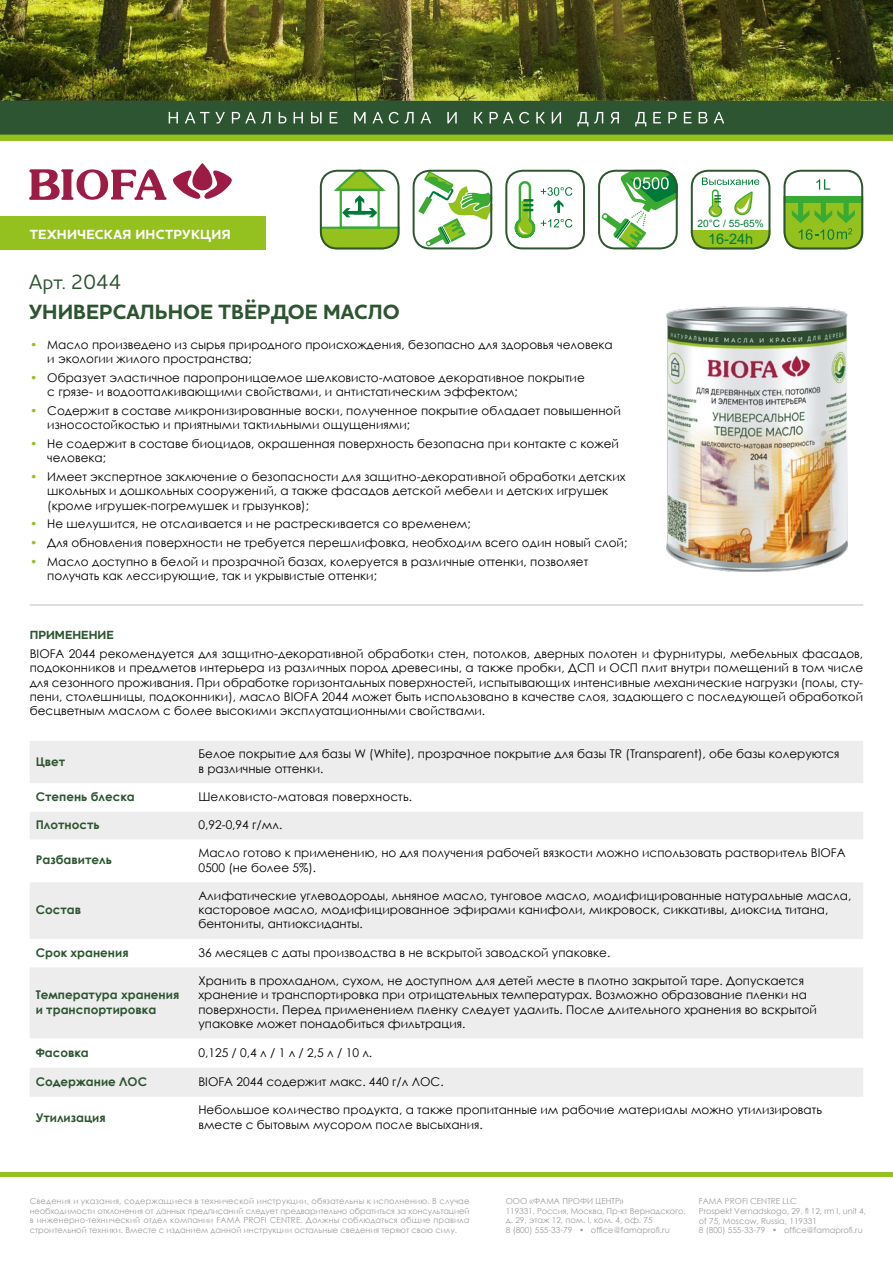
<style>
.page{position:relative;width:893px;height:1263px;background:#fff}
.page>*{position:absolute;margin:0;border:0;box-sizing:border-box;transform-origin:0 0}
.t1{font:700 21px "Houschka Pro";color:#2d5531}
.t2{font:500 21px "Houschka Pro";color:#2d5531}
.t3{font:14.55px "Arial";color:#007a38}
.t4{font:700 13.5px "Houschka Pro";letter-spacing:.02em;color:#fff}
.t5{font:12px/14.4px "Century Gothic";color:#000}
.t6{font:700 12px/14.4px "Century Gothic";color:#2d5531}
.t7{font:700 12px "Houschka Pro";color:#2d5531}
.t8{font:10.2px "Arial";color:#007a38}
.t9{font:8.25px/9.8px "Century Gothic";color:#9d9d9c}
.s1{color:#95c11f}
</style>
<div class="page">
<img style="left:666px;top:306px;width:181px;height:265px">
<div style="left:0;top:125px;width:893px;height:15px;background:#95c11f"></div>
<img style="left:0;top:0;width:893px;height:88px">
<div style="left:0;top:1172px;width:893px;height:5px;background:#95c11f"></div>
<div style="left:0;top:216px;width:266px;height:33px;background:#95c11f"></div>
<svg style="left:29px;top:163px;width:203px;height:37px"></svg>
<svg style="left:0;top:88px;width:893px;height:47px"></svg>
<div style="left:30px;top:741px;width:833px;height:42px;background:#ededed"></div>
<svg style="left:30px;top:812px;width:833px;height:226px;fill:#ededed"></svg>
<div style="left:30px;top:1068px;width:833px;height:29px;background:#ededed"></div>
<hr style="left:30px;top:604px;width:833px;height:1px;background:#c6c6c6">
<svg style="left:320px;top:170px;width:80px;height:79px"></svg>
<svg style="left:413px;top:170px;width:79px;height:79px"></svg>
<svg style="left:505px;top:170px;width:80px;height:79px"></svg>
<svg style="left:598px;top:170px;width:80px;height:79px"></svg>
<svg style="left:691px;top:170px;width:79px;height:79px"></svg>
<svg style="left:783px;top:170px;width:80px;height:79px"></svg>
<p class="t4" style="left:30px;top:225px;width:202px">ТЕХНИЧЕСКАЯ ИНСТРУКЦИЯ</p>
<h1 class="t2" style="left:29px;top:269px;width:94px">Арт. 2044</h1>
<h1 class="t1" style="left:29px;top:298px;width:372px">УНИВЕРСАЛЬНОЕ ТВЁРДОЕ МАСЛО</h1>
<p class="t5" style="left:47px;top:337px;width:567px;text-indent:-17px"><span class="s1">•</span> Масло произведено из сырья природного происхождения, безопасно для здоровья человека и экологии жилого пространства;</p>
<p class="t5" style="left:47px;top:370px;width:539px;text-indent:-17px"><span class="s1">•</span> Образует эластичное паропроницаемое шелковисто-матовое декоративное покрытие с грязе- и водоотталкивающими свойствами, и антистатическим эффектом;</p>
<p class="t5" style="left:47px;top:403px;width:575px;text-indent:-17px"><span class="s1">•</span> Содержит в составе микронизированные воски, полученное покрытие обладает повышенной износостойкостью и приятными тактильными ощущениями;</p>
<p class="t5" style="left:47px;top:436px;width:573px;text-indent:-17px"><span class="s1">•</span> Не содержит в составе биоцидов, окрашенная поверхность безопасна при контакте с кожей человека;</p>
<p class="t5" style="left:47px;top:469px;width:580px;text-indent:-17px"><span class="s1">•</span> Имеет экспертное заключение о безопасности для защитно-декоративной обработки детских школьных и дошкольных сооружений, а также фасадов детской мебели и детских игрушек (кроме игрушек-погремушек и грызунков);</p>
<p class="t5" style="left:30px;top:517px;width:442px"><span class="s1">•</span> Не шелушится, не отслаивается и не растрескивается со временем;</p>
<p class="t5" style="left:30px;top:535px;width:598px"><span class="s1">•</span> Для обновления поверхности не требуется перешлифовка, необходим всего один новый слой;</p>
<p class="t5" style="left:47px;top:554px;width:542px;text-indent:-17px"><span class="s1">•</span> Масло доступно в белой и прозрачной базах, колеруется в различные оттенки, позволяет получать как лессирующие, так и укрывистые оттенки;</p>
<p class="t8" style="left:697px;top:217px;width:68px">20°C / 55-65%</p>
<p class="t3" style="left:708px;top:229px;width:47px">16-24h</p>
<p class="t7" style="left:30px;top:627px;width:85px">ПРИМЕНЕНИЕ</p>
<p class="t5" style="left:30px;top:646px;width:835px;text-align:justify">BIOFA 2044 рекомендуется для защитно-декоративной обработки стен, потолков, дверных полотен и фурнитуры, мебельных фасадов, подоконников и предметов интерьера из различных пород древесины, а также пробки, ДСП и ОСП плит внутри помещений в том числе для сезонного проживания. При обработке горизонтальных поверхностей, испытывающих интенсивные механические нагрузки (полы, сту&shy;пени, столешницы, подоконники), масло BIOFA 2044 может быть использовано в качестве слоя, задающего с последующей обработкой бесцветным маслом с более высокими эксплуатационными свойствами.</p>
<p class="t6" style="left:36px;top:753px;width:31px">Цвет</p>
<p class="t5" style="left:198px;top:747px;width:643px">Белое покрытие для базы W (White), прозрачное покрытие для базы TR (Transparent), обе базы колеруются в различные оттенки.</p>
<p class="t6" style="left:36px;top:789px;width:101px">Степень блеска</p>
<p class="t5" style="left:198px;top:789px;width:215px">Шелковисто-матовая поверхность.</p>
<p class="t6" style="left:36px;top:817px;width:65px">Плотность</p>
<p class="t5" style="left:198px;top:817px;width:85px">0,92-0,94 г/мл.</p>
<p class="t6" style="left:36px;top:852px;width:78px">Разбавитель</p>
<p class="t5" style="left:198px;top:845px;width:649px">Масло готово к применению, но для получения рабочей вязкости можно использовать растворитель BIOFA<br>0500 (не более 5%).</p>
<p class="t6" style="left:36px;top:902px;width:47px">Состав</p>
<p class="t5" style="left:198px;top:888px;width:654px">Алифатические углеводороды, льняное масло, тунговое масло, модифицированные натуральные масла, касторовое масло, модифицированное эфирами канифоли, микровоск, сиккативы, диоксид титана, бентониты, антиоксиданты.</p>
<p class="t6" style="left:36px;top:944px;width:94px">Срок хранения</p>
<p class="t5" style="left:198px;top:945px;width:413px">36 месяцев с даты производства в не вскрытой заводской упаковке.</p>
<p class="t6" style="left:36px;top:987px;width:145px">Температура хранения и транспортировка</p>
<p class="t5" style="left:198px;top:973px;width:620px">Хранить в прохладном, сухом, не доступном для детей месте в плотно закрытой таре. Допускается хранение и транспортировка при отрицательных температурах. Возможно образование пленки на поверхности. Перед применением пленку следует удалить. После длительного хранения во вскрытой упаковке может понадобиться фильтрация.</p>
<p class="t6" style="left:36px;top:1044px;width:55px">Фасовка</p>
<p class="t5" style="left:198px;top:1045px;width:175px">0,125 / 0,4 л / 1 л / 2,5 л / 10 л.</p>
<p class="t6" style="left:36px;top:1073px;width:113px">Содержание ЛОС</p>
<p class="t5" style="left:198px;top:1074px;width:247px">BIOFA 2044 содержит макс. 440 г/л ЛОС.</p>
<p class="t6" style="left:36px;top:1109px;width:71px">Утилизация</p>
<p class="t5" style="left:198px;top:1102px;width:625px">Небольшое количество продукта, а также пропитанные им рабочие материалы можно утилизировать вместе с бытовым мусором после высыхания.</p>
<p class="t9" style="left:30px;top:1196px;width:441px;text-align:justify">Сведения и указания, содержащиеся в технической инструкции, обязательны к исполнению. В случае необходимости отклонения от данных предписаний следует предварительно обратиться за консультацией в инженерно-технический отдел компании FAMA PROFI CENTRE. Должны соблюдаться общие правила строительной техники. Вместе с изданием данной инструкции остальные сведения теряют свою силу.</p>
<p class="t9" style="left:506px;top:1196px;width:181px">ООО «ФАМА ПРОФИ ЦЕНТР»<br>119331, Россия, Москва, Пр-кт Вернадского, д. 29, этаж 12, пом. I, ком. 4, оф. 75<br>8 (800) 555-33-79 • office@famaprofi.ru</p>
<p class="t9" style="left:699px;top:1196px;width:169px">FAMA PROFI CENTRE LLC<br>Prospekt Vernadskogo, 29, fl 12, rm I, unit 4, of 75, Moscow, Russia, 119331<br>8 (800) 555-33-79 • office@famaprofi.ru</p>
</div>
